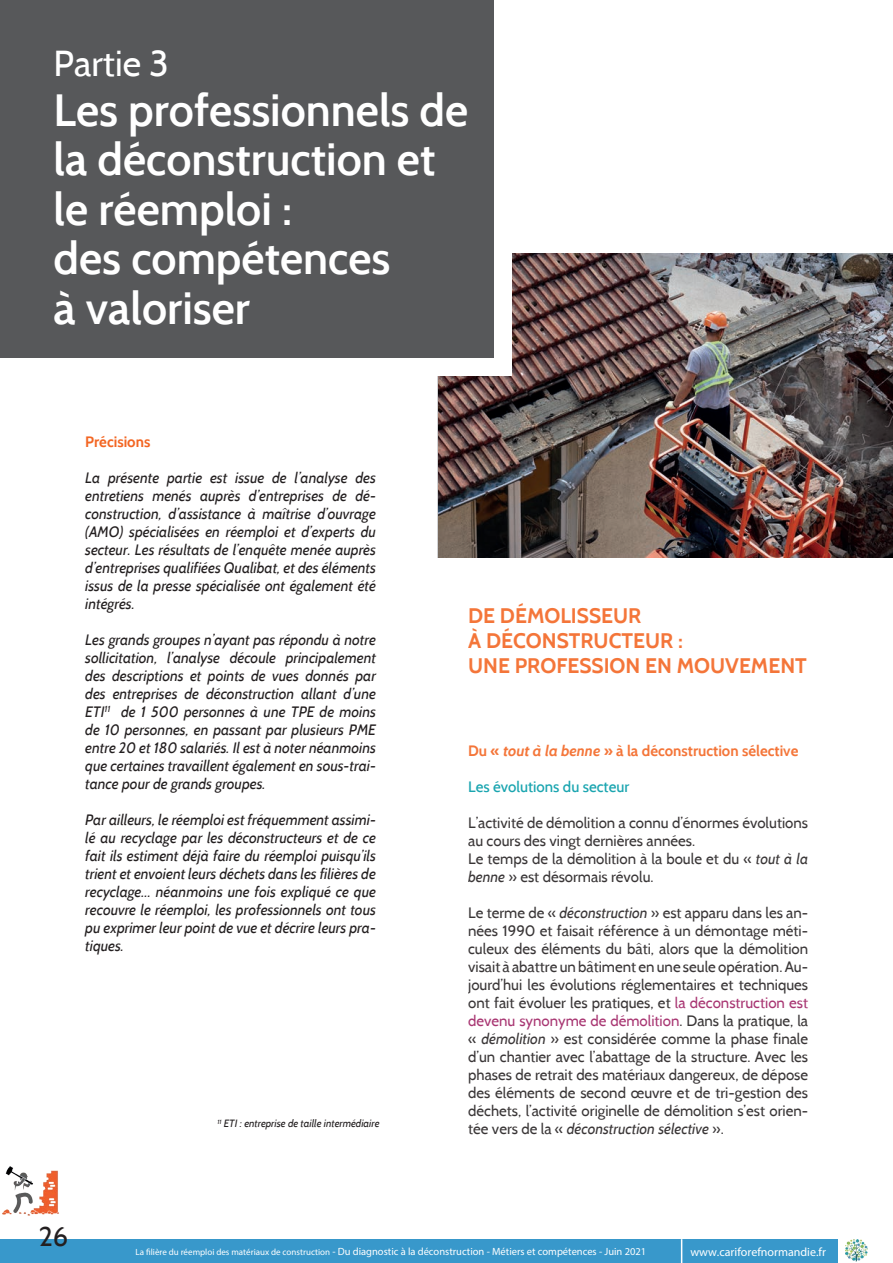
<style>
.page{position:relative;width:893px;height:1263px;background:#fff}
.page>*{position:absolute;margin:0;border:0;box-sizing:border-box;transform-origin:0 0}
.t1{font:600 45px/49.5px "Cabin";color:#fff}
.t2{font:36px "Cabin";color:#fff}
.t3{font:27px "Cabin";color:#231f20}
.t4{font:700 21px/25.2px "Cabin";color:#f36623}
.t5{font:italic 15px/18px "Cabin";color:#231f20;text-align:justify}
.t6{font:15px/18px "Cabin";color:#231f20}
.t7{font:700 15px "Cabin";color:#f36623}
.t8{font:500 15px "Cabin";color:#009ba7}
.t9{font:12px "Myriad Pro";color:#fff}
.t10{font:10.5px "Myriad Pro";color:#fff}
.t11{font:italic 10.5px "Cabin";color:#231f20}
.s1{font-style:italic}
.s2{color:#9e1f62}
.s3{font-size:9px}
</style>
<div class="page">
<div style="left:0;top:1239px;width:838px;height:24px;background:#3898cb"></div>
<img style="left:2px;top:1166px;width:57px;height:50px">
<svg style="left:681px;top:1239px;width:1px;height:24px"></svg>
<img style="left:845px;top:1239px;width:22px;height:23px">
<img style="left:439px;top:254px;width:454px;height:303px">
<div style="left:0;top:21px;width:511px;height:355px;background:#fff"></div>
<div style="left:0;top:0;width:493px;height:358px;background:#57585a"></div>
<h2 class="t2" style="left:54px;top:41px;width:117px">Partie 3</h2>
<h1 class="t1" style="left:54px;top:85px;width:416px">Les professionnels de la déconstruction et le réemploi :<br>des compétences<br>à valoriser</h1>
<p class="t7" style="left:85px;top:433px;width:67px">Précisions</p>
<p class="t5" style="left:85px;top:469px;width:292px">La présente partie est issue de l’analyse des entretiens menés auprès d’entreprises de dé&shy;construction, d’assistance à maîtrise d’ouvrage (AMO) spécialisées en réemploi et d’experts du secteur. Les résultats de l’enquête menée auprès d’entreprises qualifiées Qualibat, et des éléments issus de la presse spécialisée ont également été intégrés.</p>
<p class="t5" style="left:85px;top:631px;width:292px">Les grands groupes n’ayant pas répondu à notre sollicitation, l’analyse découle principalement des descriptions et points de vues donnés par des entreprises de déconstruction allant d’une ETI<sup>11</sup> de 1 500 personnes à une TPE de moins de 10 personnes, en passant par plusieurs PME entre 20 et 180 salariés. Il est à noter néanmoins que certaines travaillent également en sous-trai&shy;tance pour de grands groupes.</p>
<p class="t5" style="left:85px;top:811px;width:292px">Par ailleurs, le réemploi est fréquemment assimi&shy;lé au recyclage par les déconstructeurs et de ce fait ils estiment déjà faire du réemploi puisqu’ils trient et envoient leurs déchets dans les filières de recyclage… néanmoins une fois expliqué ce que recouvre le réemploi, les professionnels ont tous pu exprimer leur point de vue et décrire leurs pra&shy;tiques.</p>
<p class="t11" style="left:217px;top:1117px;width:164px"><sup>11</sup> ETI : entreprise de taille intermédiaire</p>
<h3 class="t4" style="left:468px;top:603px;width:340px">DE DÉMOLISSEUR<br>À DÉCONSTRUCTEUR :<br>UNE PROFESSION EN MOUVEMENT</h3>
<p class="t7" style="left:468px;top:741px;width:332px">Du « <span class="s1">tout à la benne</span> » à la déconstruction sélective</p>
<p class="t8" style="left:468px;top:777px;width:163px">Les évolutions du secteur</p>
<p class="t6" style="left:468px;top:813px;width:341px">L’activité de démolition a connu d’énormes évolutions au cours des vingt dernières années.<br>Le temps de la démolition à la boule et du « <span class="s1">tout à la benne</span> » est désormais révolu.</p>
<p class="t6" style="left:468px;top:903px;width:341px;text-align:justify">Le terme de « <span class="s1">déconstruction</span> » est apparu dans les an&shy;nées 1990 et faisait référence à un démontage méti&shy;culeux des éléments du bâti, alors que la démolition visait à abattre un bâtiment en une seule opération. Au&shy;jourd’hui les évolutions réglementaires et techniques ont fait évoluer les pratiques, et <span class="s2">la déconstruction est devenu synonyme de démolition</span>. Dans la pratique, la « <span class="s1">démolition</span> » est considérée comme la phase finale d’un chantier avec l’abattage de la structure. Avec les phases de retrait des matériaux dangereux, de dépose des éléments de second œuvre et de tri-gestion des déchets, l’activité originelle de démolition s’est orien&shy;tée vers de la « <span class="s1">déconstruction sélective</span> ».</p>
<h3 class="t3" style="left:39px;top:1220px;width:31px">26</h3>
<p class="t10" style="left:136px;top:1245px;width:512px"><span class="s3">La filière du réemploi des matériaux de construction</span> - Du diagnostic à la déconstruction - Métiers et compétences - Juin 2021</p>
<p class="t9" style="left:690px;top:1244px;width:137px">www.cariforefnormandie.fr</p>
</div>
